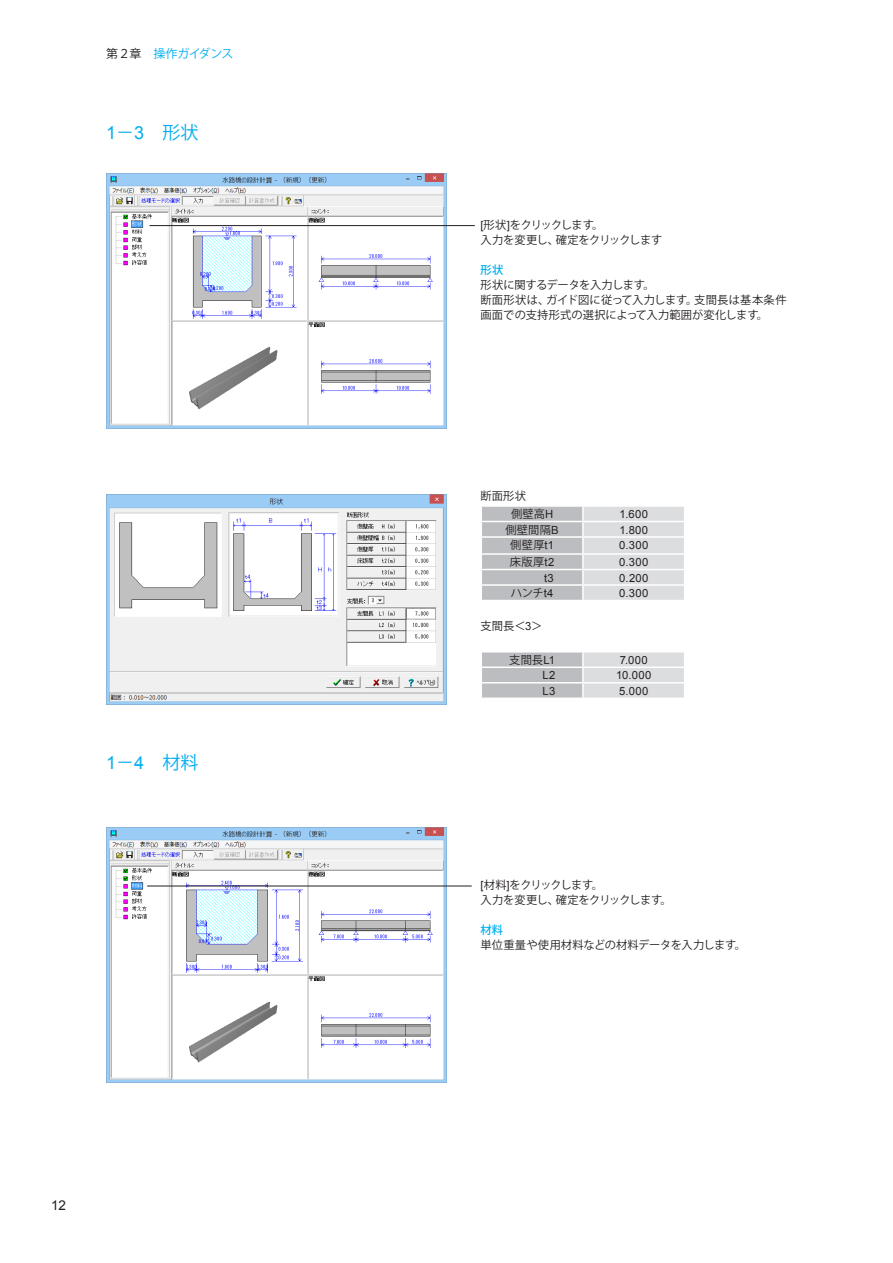
<style>
.page{position:relative;width:893px;height:1263px;background:#fff}
.page>*{position:absolute;margin:0;border:0;box-sizing:border-box;transform-origin:0 0}
.t1{font:18px "Koz Go Pro";color:#00aeef}
.t2{font:13.5px "Arial";color:#231f20}
.t3{font:12px "Koz Go Pro";letter-spacing:-.035em;color:#00aeef}
.キャプション{font:11.25px "Koz Go Pro";letter-spacing:-.01em;color:#231f20}
.キャプション-2{font:11.25px/15px "Koz Go Pro";letter-spacing:.015em;color:#231f20}
.キャプション-3{font:11.25px "Arial";letter-spacing:.035em;color:#231f20}
.キャプション-4{font:11.25px "Koz Go Pro";letter-spacing:-.07em;color:#231f20}
.キャプションカラー{font:500 11.25px "Koz Go Pro";color:#00aeef}
.s1{color:#231f20}
.s2{font-family:"Arial"}
</style>
<div class="page">
<img style="left:106px;top:173px;width:340px;height:255px">
<img style="left:106px;top:494px;width:340px;height:210px">
<img style="left:106px;top:827px;width:340px;height:255px">
<svg style="left:481px;top:506px;width:203px;height:94px"></svg>
<svg style="left:481px;top:652px;width:203px;height:45px"></svg>
<hr style="left:150px;top:225px;width:325px;height:1px;background:#231f20">
<hr style="left:147px;top:886px;width:325px;height:1px;background:#231f20">
<p class="t3" style="left:106px;top:46px;width:129px"><span class="s1">第２章　</span>操作ガイダンス</p>
<p class="t1" style="left:106px;top:121px;width:94px"><span class="s2">1</span>－<span class="s2">3</span> 形状</p>
<p class="t1" style="left:106px;top:751px;width:94px"><span class="s2">1</span>－<span class="s2">4</span> 材料</p>
<p class="t2" style="left:51px;top:1196px;width:17px">12</p>
<p class="キャプション-4" style="left:480px;top:217px;width:124px"><span class="s2">[</span>形状<span class="s2">]</span>をクリックします。</p>
<p class="キャプション" style="left:480px;top:232px;width:183px">入力を変更し、確定をクリックします</p>
<p class="キャプションカラー" style="left:480px;top:263px;width:24px">形状</p>
<p class="キャプション" style="left:480px;top:277px;width:176px">形状に関するデータを入力します。</p>
<p class="キャプション-2" style="left:480px;top:293px;width:308px">断面形状は、ガイド図に従って入力します。支間長は基本条件画面での支持形式の選択によって入力範囲が変化します。</p>
<p class="キャプション" style="left:480px;top:488px;width:47px">断面形状</p>
<p class="キャプション" style="left:511px;top:507px;width:44px">側壁高<span class="s2">H</span></p>
<p class="キャプション-3" style="left:619px;top:506px;width:30px">1.600</p>
<p class="キャプション" style="left:505px;top:522px;width:55px">側壁間隔<span class="s2">B</span></p>
<p class="キャプション-3" style="left:619px;top:522px;width:30px">1.800</p>
<p class="キャプション" style="left:510px;top:538px;width:45px">側壁厚<span class="s2">t1</span></p>
<p class="キャプション-3" style="left:619px;top:537px;width:31px">0.300</p>
<p class="キャプション" style="left:510px;top:555px;width:46px">床版厚<span class="s2">t2</span></p>
<p class="キャプション-3" style="left:619px;top:554px;width:31px">0.300</p>
<p class="キャプション-3" style="left:619px;top:570px;width:31px">0.200</p>
<p class="キャプション" style="left:511px;top:586px;width:44px">ハンチ<span class="s2">t4</span></p>
<p class="キャプション-3" style="left:619px;top:585px;width:31px">0.300</p>
<p class="キャプション" style="left:480px;top:619px;width:63px">支間長＜<span class="s2">3</span>＞</p>
<p class="キャプション" style="left:509px;top:652px;width:47px">支間長<span class="s2">L1</span></p>
<p class="キャプション-3" style="left:620px;top:652px;width:30px">7.000</p>
<p class="キャプション-3" style="left:616px;top:668px;width:37px">10.000</p>
<p class="キャプション-3" style="left:619px;top:683px;width:31px">5.000</p>
<p class="キャプション-4" style="left:480px;top:877px;width:124px"><span class="s2">[</span>材料<span class="s2">]</span>をクリックします。</p>
<p class="キャプション" style="left:480px;top:892px;width:193px">入力を変更し、確定をクリックします。</p>
<p class="キャプションカラー" style="left:480px;top:922px;width:24px">材料</p>
<p class="キャプション" style="left:480px;top:937px;width:267px">単位重量や使用材料などの材料データを入力します。</p>
</div>
